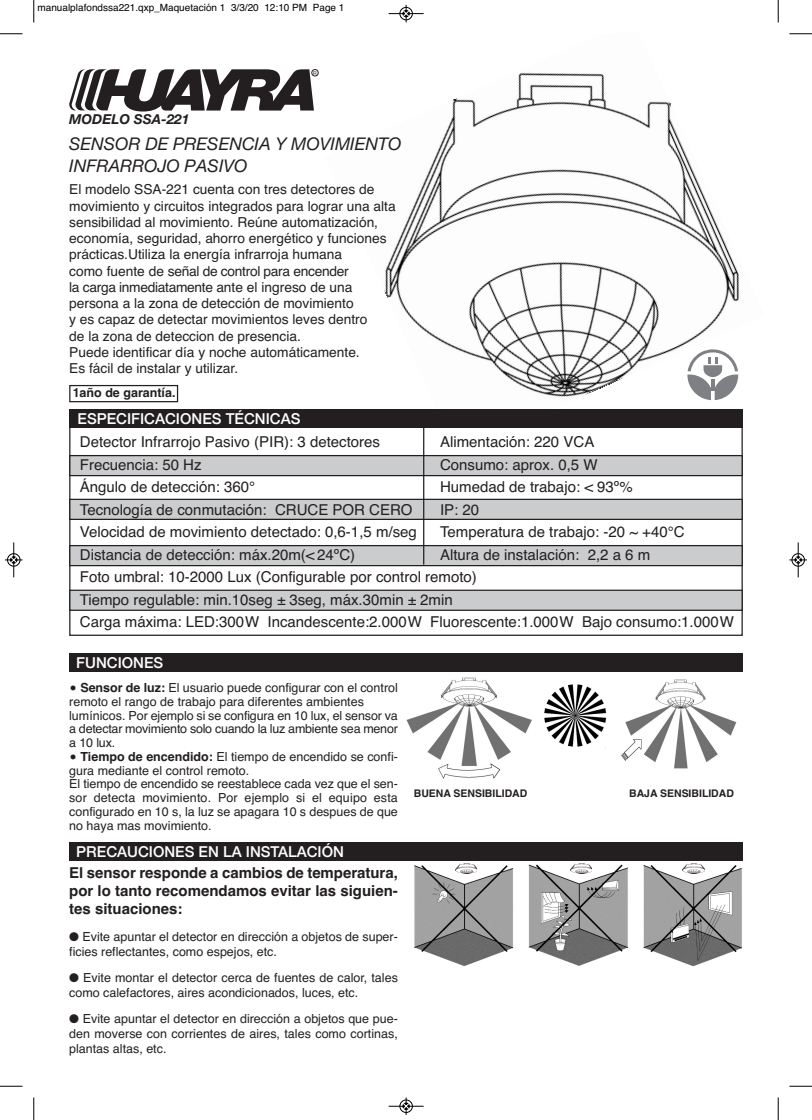
<style>
.page{position:relative;width:812px;height:1120px;background:#fff}
.page>*{position:absolute;margin:0;border:0;box-sizing:border-box;transform-origin:0 0}
.t1{font:italic 17.5px/21.2px "Helvetica Neue";color:#231f20}
.t2{font:15px/22.5px "Helvetica";color:#231f20}
.t3{font:700 15px/18px "Helvetica";color:#231f20;text-align:justify}
.t4{font:500 15px "Helvetica Neue";color:#fff}
.t5{font:13.75px/16.2px "Helvetica";color:#231f20}
.t6{font:italic 700 13.75px "Helvetica Neue";color:#231f20}
.t7{font:12.5px/13.8px "Helvetica";color:#231f20}
.t8{font:700 12.5px "Helvetica";color:#231f20}
.t9{font:700 10.5px "Helvetica";color:#231f20}
.t10{font:10px "Helvetica";color:#000}
.t11{font:5.25px "Helvetica Neue";color:#231f20}
.s1{font-weight:700;font-size:22.5px}
.s2{font-weight:700}
</style>
<div class="page">
<img style="left:384px;top:72px;width:359px;height:363px">
<div style="left:70px;top:456px;width:671px;height:19px;background:#cbccce"></div>
<div style="left:69px;top:455px;width:673px;height:21px;border:1px solid #231f20"></div>
<div style="left:70px;top:500px;width:671px;height:19px;background:#cbccce"></div>
<div style="left:69px;top:499px;width:673px;height:21px;border:1px solid #231f20"></div>
<div style="left:70px;top:546px;width:671px;height:19px;background:#cbccce"></div>
<div style="left:69px;top:545px;width:673px;height:21px;border:1px solid #231f20"></div>
<div style="left:70px;top:591px;width:671px;height:19px;background:#cbccce"></div>
<div style="left:69px;top:590px;width:673px;height:21px;border:1px solid #231f20"></div>
<div style="left:69px;top:409px;width:673px;height:19px;background:#231f20"></div>
<div style="left:69px;top:653px;width:673px;height:19px;background:#231f20"></div>
<img style="left:406px;top:677px;width:126px;height:102px">
<img style="left:621px;top:679px;width:116px;height:90px">
<img style="left:544px;top:684px;width:62px;height:63px">
<div style="left:69px;top:842px;width:673px;height:19px;background:#231f20"></div>
<svg style="left:414px;top:865px;width:99px;height:101px;fill:#a2a2a2"></svg>
<img style="left:528px;top:864px;width:100px;height:102px">
<img style="left:643px;top:865px;width:99px;height:101px">
<hr style="left:423px;top:427px;width:1px;height:138px;background:#231f20">
<div style="left:69px;top:385px;width:109px;height:17px;border:1px solid #231f20"></div>
<div style="left:683px;top:348px;width:59px;height:55px;background:#fff"></div>
<svg style="left:687px;top:349px;width:51px;height:51px"></svg>
<div style="left:311px;top:69px;width:7px;height:7px;border:1px solid #231f20;border-radius:50%"></div>
<svg style="left:69px;top:69px;width:245px;height:43px"></svg>
<svg style="left:454px;top:863px;width:16px;height:11px"></svg>
<img style="left:455px;top:864px;width:22px;height:10px">
<svg style="left:569px;top:863px;width:16px;height:11px"></svg>
<img style="left:570px;top:864px;width:22px;height:10px">
<svg style="left:681px;top:863px;width:16px;height:11px"></svg>
<img style="left:683px;top:864px;width:21px;height:10px">
<svg style="left:33px;top:0;width:2px;height:23px"></svg>
<svg style="left:0;top:33px;width:22px;height:2px"></svg>
<svg style="left:777px;top:0;width:2px;height:23px"></svg>
<svg style="left:789px;top:33px;width:23px;height:2px"></svg>
<svg style="left:33px;top:1097px;width:2px;height:23px"></svg>
<svg style="left:0;top:1086px;width:22px;height:1px"></svg>
<svg style="left:777px;top:1097px;width:2px;height:23px"></svg>
<svg style="left:789px;top:1086px;width:23px;height:1px"></svg>
<div style="left:399px;top:7px;width:14px;height:13px;border:1px solid #fff;border-radius:50%"></div>
<hr style="left:388px;top:13px;width:35px;height:1px;background:#000">
<div style="left:400px;top:7px;width:12px;height:13px;border:1px solid #000;border-radius:50%"></div>
<svg style="left:403px;top:5px;width:6px;height:17px"></svg>
<div style="left:399px;top:1099px;width:14px;height:14px;border:1px solid #fff;border-radius:50%"></div>
<hr style="left:388px;top:1106px;width:35px;height:1px;background:#000">
<div style="left:400px;top:1100px;width:12px;height:13px;border:1px solid #000;border-radius:50%"></div>
<svg style="left:403px;top:1097px;width:6px;height:18px"></svg>
<div style="left:7px;top:553px;width:13px;height:14px;border:1px solid #fff;border-radius:50%"></div>
<hr style="left:14px;top:542px;width:1px;height:35px;background:#000">
<div style="left:7px;top:553px;width:13px;height:13px;border:1px solid #000;border-radius:50%"></div>
<svg style="left:5px;top:557px;width:17px;height:6px"></svg>
<div style="left:791px;top:553px;width:13px;height:14px;border:1px solid #fff;border-radius:50%"></div>
<hr style="left:798px;top:542px;width:1px;height:35px;background:#000">
<div style="left:791px;top:553px;width:13px;height:13px;border:1px solid #000;border-radius:50%"></div>
<svg style="left:789px;top:557px;width:18px;height:6px"></svg>
<p class="t10" style="left:38px;top:2px;width:308px">manualplafondssa221.qxp_Maquetación 1 3/3/20 12:10 PM Page 1</p>
<p class="t11" style="left:313px;top:69px;width:5px">R</p>
<p class="t6" style="left:69px;top:114px;width:122px">MODELO SSA-221</p>
<h1 class="t1" style="left:69px;top:135px;width:334px">SENSOR DE PRESENCIA Y MOVIMIENTO<br>INFRARROJO PASIVO</h1>
<p class="t5" style="left:69px;top:181px;width:328px">El modelo SSA-221 cuenta con tres detectores de movimiento y circuitos integrados para lograr una alta sensibilidad al movimiento. Reúne automatización, economía, seguridad, ahorro energético y funciones prácticas.Utiliza la energía infrarroja humana<br>como fuente de señal de control para encender<br>la carga inmediatamente ante el ingreso de una persona a la zona de detección de movimiento<br>y es capaz de detectar movimientos leves dentro<br>de la zona de deteccion de presencia.<br>Puede identificar día y noche automáticamente.<br>Es fácil de instalar y utilizar.</p>
<p class="t8" style="left:73px;top:385px;width:104px">1año de garantía.</p>
<p class="t2" style="left:80px;top:431px;width:302px">Detector Infrarrojo Pasivo (PIR): 3 detectores</p>
<p class="t2" style="left:440px;top:431px;width:156px">Alimentación: 220 VCA</p>
<p class="t2" style="left:80px;top:453px;width:123px">Frecuencia: 50 Hz</p>
<p class="t2" style="left:440px;top:453px;width:159px">Consumo: aprox. 0,5 W</p>
<p class="t2" style="left:80px;top:476px;width:177px">ángulo de detección: 360°</p>
<p class="t2" style="left:440px;top:476px;width:194px">Humedad de trabajo: &lt; 93º%</p>
<p class="t2" style="left:80px;top:498px;width:334px">Tecnología de conmutación: CRUCE POR CERO</p>
<p class="t2" style="left:440px;top:498px;width:41px">IP: 20</p>
<p class="t2" style="left:80px;top:521px;width:338px">Velocidad de movimiento detectado: 0,6-1,5 m/seg</p>
<p class="t2" style="left:440px;top:521px;width:246px">Temperatura de trabajo: -20 ~ +40℃</p>
<p class="t2" style="left:80px;top:543px;width:277px">Distancia de detección: máx.20m(&lt; 24ºC)</p>
<p class="t4" style="left:78px;top:409px;width:224px">ESPECIFICACIONES TÉCNICAS</p>
<p class="t2" style="left:80px;top:543px;width:655px;text-indent:360px">Altura de instalación: 2,2 a 6 m<br>Foto umbral: 10-2000 Lux (Configurable por control remoto)<br>Tiempo regulable: min.10seg ± 3seg, máx.30min ± 2min<br>Carga máxima: LED:300W Incandescente:2.000W Fluorescente:1.000W Bajo consumo:1.000W</p>
<p class="t4" style="left:76px;top:653px;width:88px">FUNCIONES</p>
<p class="t7" style="left:69px;top:681px;width:330px"><span class="s1">•</span> <span class="s2">Sensor de luz:</span> El usuario puede configurar con el control remoto el rango de trabajo para diferentes ambientes lumínicos. Por ejemplo si se configura en 10 lux, el sensor va a detectar movimiento solo cuando la luz ambiente sea menor a 10 lux.</p>
<p class="t7" style="left:69px;top:750px;width:330px"><span class="s1">•</span> <span class="s2">Tiempo de encendido:</span> El tiempo de encendido se confi&shy;gura mediante el control remoto.<br>El tiempo de encendido se reestablece cada vez que el sen&shy;sor detecta movimiento. Por ejemplo si el equipo esta configurado en 10 s, la luz se apagara 10 s despues de que no haya mas movimiento.</p>
<p class="t4" style="left:76px;top:842px;width:269px">PRECAUCIONES EN LA INSTALACIÓN</p>
<p class="t3" style="left:69px;top:864px;width:330px">El sensor responde a cambios de temperatura, por lo tanto recomendamos evitar las siguien&shy;tes situaciones:</p>
<p class="t7" style="left:69px;top:929px;width:330px;line-height:14.9px">● Evite apuntar el detector en dirección a objetos de super&shy;ficies reflectantes, como espejos, etc.</p>
<p class="t7" style="left:69px;top:970px;width:330px;line-height:14.9px">● Evite montar el detector cerca de fuentes de calor, tales como calefactores, aires acondicionados, luces, etc.</p>
<p class="t7" style="left:69px;top:1011px;width:330px;line-height:15px;text-align:justify">● Evite apuntar el detector en dirección a objetos que pue&shy;den moverse con corrientes de aires, tales como cortinas, plantas altas, etc.</p>
<p class="t9" style="left:414px;top:787px;width:115px">BUENA SENSIBILIDAD</p>
<p class="t9" style="left:629px;top:787px;width:106px">BAJA SENSIBILIDAD</p>
</div>
